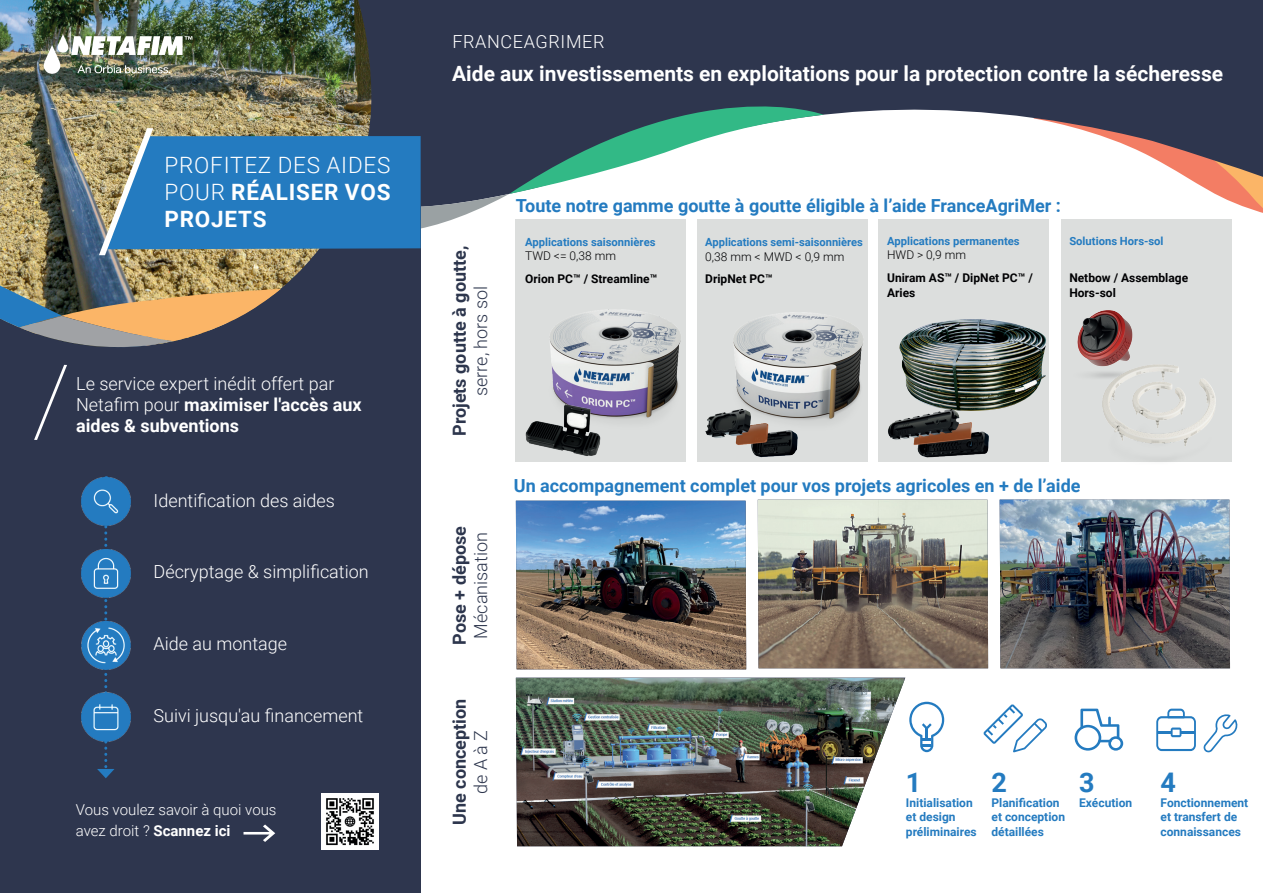
<style>
.page{position:relative;width:1263px;height:893px;background:#fff}
.page>*{position:absolute;margin:0;border:0;box-sizing:border-box;transform-origin:0 0}
.t1{font:700 27px "Roboto";color:#247bc0}
.t2{font:300 22.5px/27px "Roboto";letter-spacing:.035em;color:#fff;text-align:justify}
.t3{font:700 21px "Roboto";color:#fff}
.t4{font:300 18px/21px "Roboto";color:#fff}
.t5{font:700 18px "Roboto";color:#247bc0}
.t6{font:700 18px "Roboto";color:#2d364d}
.t7{font:300 18px "Roboto";color:#2d364d}
.t8{font:300 18px "Roboto";letter-spacing:.035em;color:#fff}
.t9{font:300 15px/21px "Roboto";color:#fff}
.t10{font:700 12px/14.4px "Roboto";color:#247bc0}
.t11{font:700 12px/14.4px "Roboto";color:#000002}
.t12{font:300 12px "Roboto";color:#000002}
.t13{font:700 11.25px "Roboto";color:#247bc0}
.s1{font-weight:700}
</style>
<div class="page">
<svg style="left:421px;top:0;width:842px;height:232px;fill:#2e364e"></svg>
<div style="left:0;top:0;width:421px;height:893px;background:#2e364e"></div>
<img style="left:0;top:0;width:366px;height:34px">
<img style="left:0;top:34px;width:824px;height:313px">
<svg style="left:34px;top:364px;width:33px;height:76px"></svg>
<svg style="left:97px;top:476px;width:18px;height:302px"></svg>
<img style="left:81px;top:477px;width:49px;height:49px">
<img style="left:81px;top:549px;width:49px;height:49px">
<img style="left:81px;top:621px;width:49px;height:48px">
<img style="left:81px;top:693px;width:49px;height:49px">
<svg style="left:243px;top:824px;width:32px;height:18px"></svg>
<img style="left:322px;top:793px;width:56px;height:57px">
<img style="left:516px;top:501px;width:230px;height:168px">
<img style="left:516px;top:678px;width:388px;height:168px">
<svg style="left:909px;top:702px;width:35px;height:50px"></svg>
<svg style="left:983px;top:704px;width:64px;height:48px"></svg>
<svg style="left:1156px;top:709px;width:40px;height:42px"></svg>
<svg style="left:1203px;top:714px;width:35px;height:39px"></svg>
<svg style="left:1074px;top:709px;width:49px;height:42px"></svg>
<img style="left:758px;top:500px;width:230px;height:168px">
<img style="left:1000px;top:500px;width:230px;height:168px">
<div style="left:516px;top:219px;width:170px;height:242px;background:#dcdedd"></div>
<div style="left:697px;top:219px;width:170px;height:242px;background:#dcdedd"></div>
<div style="left:879px;top:219px;width:170px;height:242px;background:#dcdedd"></div>
<img style="left:550px;top:309px;width:131px;height:111px">
<img style="left:525px;top:402px;width:83px;height:54px">
<img style="left:733px;top:312px;width:130px;height:110px">
<img style="left:705px;top:406px;width:95px;height:52px">
<img style="left:899px;top:319px;width:147px;height:91px">
<img style="left:888px;top:407px;width:107px;height:51px">
<div style="left:1061px;top:219px;width:170px;height:242px;background:#dcdedd"></div>
<img style="left:1077px;top:310px;width:56px;height:50px">
<img style="left:1089px;top:346px;width:143px;height:116px">
<p class="t2" style="left:164px;top:151px;width:228px">PROFITEZ DES AIDES POUR <span class="s1">RÉALISER VOS PROJETS</span></p>
<p class="t4" style="left:76px;top:372px;width:287px">Le service expert inédit offert par<br>Netafim pour <span class="s1">maximiser l'accès aux aides &amp; subventions</span></p>
<p class="t4" style="left:154px;top:489px;width:183px">Identification des aides</p>
<p class="t4" style="left:154px;top:561px;width:217px">Décryptage &amp; simplification</p>
<p class="t4" style="left:154px;top:633px;width:135px">Aide au montage</p>
<p class="t4" style="left:154px;top:705px;width:211px">Suivi jusqu'au financement</p>
<p class="t9" style="left:76px;top:799px;width:202px">Vous voulez savoir à quoi vous avez droit ? <span class="s1">Scannez ici</span></p>
<p class="t8" style="left:452px;top:29px;width:154px">FRANCEAGRIMER</p>
<p class="t3" style="left:452px;top:59px;width:772px">Aide aux investissements en exploitations pour la protection contre la sécheresse</p>
<p class="t6" style="left:447px;top:436px;width:192px;rotate:-90deg">Projets goutte à goutte,</p>
<p class="t7" style="left:468px;top:396px;width:112px;rotate:-90deg">serre, hors sol</p>
<p class="t6" style="left:447px;top:645px;width:120px;rotate:-90deg">Pose + dépose</p>
<p class="t7" style="left:468px;top:638px;width:108px;rotate:-90deg">Mécanisation</p>
<p class="t6" style="left:447px;top:825px;width:128px;rotate:-90deg">Une conception</p>
<p class="t7" style="left:468px;top:794px;width:66px;rotate:-90deg">de A à Z</p>
<p class="t5" style="left:516px;top:193px;width:546px">Toute notre gamme goutte à goutte éligible à l’aide FranceAgriMer :</p>
<p class="t13" style="left:525px;top:234px;width:132px">Applications saisonnières</p>
<p class="t12" style="left:525px;top:248px;width:92px">TWD &lt;= 0,38 mm</p>
<p class="t11" style="left:525px;top:271px;width:134px">Orion PC™ / Streamline™</p>
<p class="t13" style="left:887px;top:233px;width:134px">Applications permanentes</p>
<p class="t12" style="left:887px;top:247px;width:80px">HWD &gt; 0,9 mm</p>
<p class="t11" style="left:887px;top:270px;width:147px">Uniram AS™ / DipNet PC™ /<br>Aries</p>
<p class="t13" style="left:705px;top:234px;width:159px">Applications semi-saisonnières</p>
<p class="t12" style="left:705px;top:248px;width:141px">0,38 mm &lt; MWD &lt; 0,9 mm</p>
<p class="t11" style="left:705px;top:272px;width:69px">DripNet PC™</p>
<p class="t13" style="left:1069px;top:233px;width:96px">Solutions Hors-sol</p>
<p class="t11" style="left:1069px;top:270px;width:120px">Netbow / Assemblage<br>Hors-sol</p>
<p class="t5" style="left:514px;top:473px;width:568px">Un accompagnement complet pour vos projets agricoles en + de l’aide</p>
<h1 class="t1" style="left:906px;top:764px;width:17px">1</h1>
<p class="t10" style="left:906px;top:795px;width:72px">Initialisation et design préliminaires</p>
<h1 class="t1" style="left:991px;top:764px;width:17px">2</h1>
<p class="t10" style="left:991px;top:795px;width:75px">Planification et conception détaillées</p>
<h1 class="t1" style="left:1079px;top:764px;width:17px">3</h1>
<p class="t10" style="left:1079px;top:795px;width:54px">Exécution</p>
<h1 class="t1" style="left:1160px;top:764px;width:17px">4</h1>
<p class="t10" style="left:1160px;top:795px;width:89px">Fonctionnement et transfert de connaissances</p>
</div>
